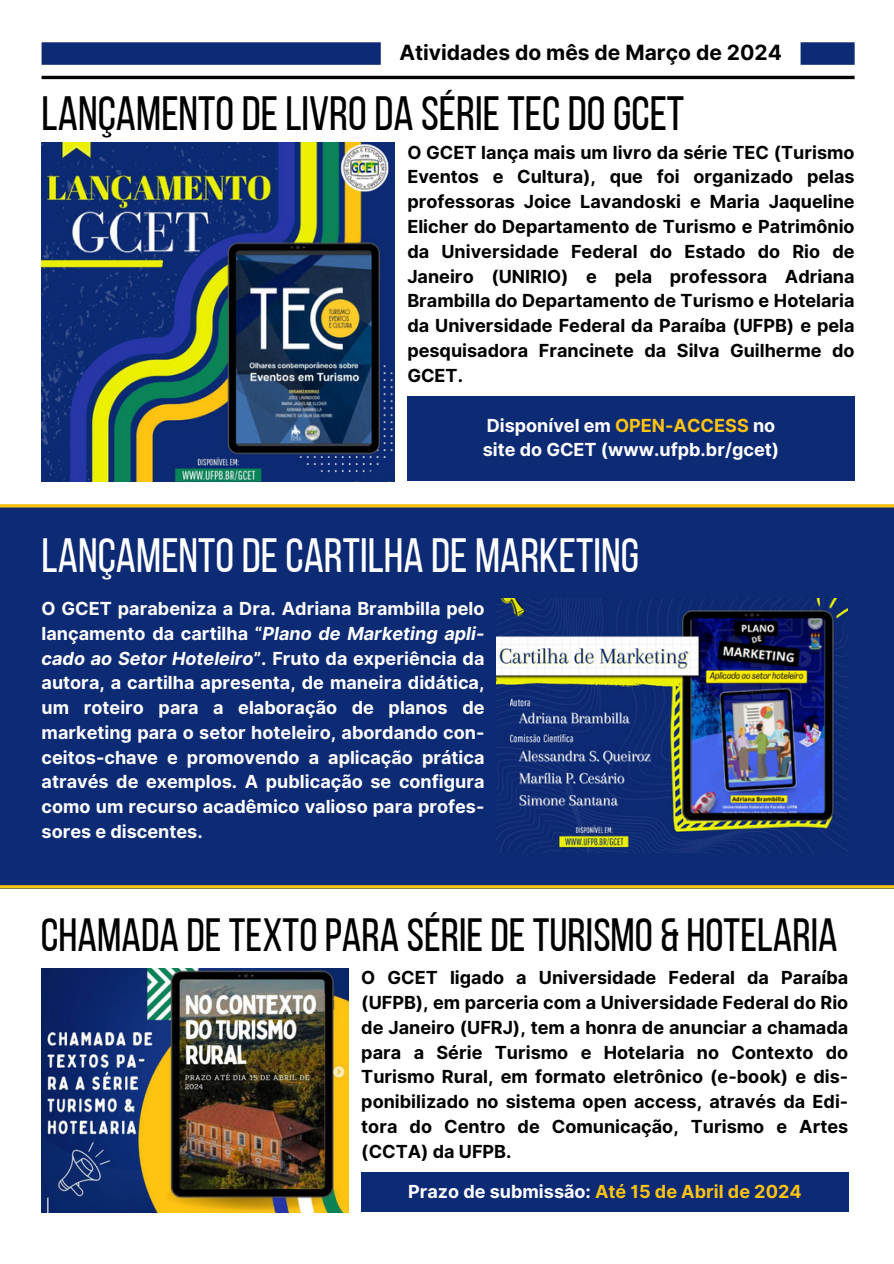
<style>
.page{position:relative;width:894px;height:1264px;background:#fff}
.page>*{position:absolute;margin:0;border:0;box-sizing:border-box;transform-origin:0 0}
.t1{font:48px "Bebas Neue";color:#000}
.t2{font:48px "Bebas Neue";color:#fff}
.t3{font:46.5px "Bebas Neue";color:#000}
.t4{font:700 21px "Inter";color:#000}
.t5{font:700 18px/24.8px "Inter";color:#000;text-align:justify}
.t6{font:700 18px/24.8px "Inter";color:#fff;text-align:justify}
.t7{font:700 18px "Inter";color:#ffc312}
.s1{color:#ffc312}
.s2{font-style:italic}
.s3{color:#fff}
</style>
<div class="page">
<div style="left:42px;top:42px;width:338px;height:23px;background:#0d2a74"></div>
<div style="left:800px;top:42px;width:54px;height:23px;background:#0d2a74"></div>
<hr style="left:42px;top:76px;width:812px;height:3px;background:#000">
<img style="left:42px;top:142px;width:352px;height:339px">
<div style="left:0;top:506px;width:893px;height:382px;background:#0d2a74"></div>
<img style="left:496px;top:599px;width:351px;height:253px">
<div style="left:407px;top:396px;width:447px;height:85px;background:#0d2a74"></div>
<hr style="left:0;top:504px;width:893px;height:3px;background:#ffc312">
<hr style="left:0;top:885px;width:893px;height:3px;background:#ffc312">
<img style="left:42px;top:968px;width:307px;height:244px">
<div style="left:361px;top:1172px;width:487px;height:40px;background:#0d2a74"></div>
<p class="t4" style="left:399px;top:40px;width:384px">Atividades do mês de Março de 2024</p>
<h1 class="t1" style="left:42px;top:94px;width:644px">LANÇAMENTODELIVRODA SÉRIETECDOGCET</h1>
<p class="t5" style="left:407px;top:140px;width:448px">O GCET lança mais um livro da série TEC (Turismo Eventos e Cultura), que foi organizado pelas professoras Joice Lavandoski e Maria Jaqueline Elicher do Departamento de Turismo e Patrimônio da Universidade Federal do Estado do Rio de Janeiro (UNIRIO) e pela professora Adriana Brambilla do Departamento de Turismo e Hotelaria da Universidade Federal da Paraíba (UFPB) e pela pesquisadora Francinete da Silva Guilherme do GCET.</p>
<p class="t6" style="left:486px;top:412px;width:290px">Disponível em <span class="s1">OPEN-ACCESS</span> no</p>
<p class="t6" style="left:482px;top:437px;width:298px">site do GCET (www.ufpb.br/gcet)</p>
<p class="t2" style="left:42px;top:536px;width:599px">LANÇAMENTODECARTILHA DE MARKETING</p>
<h1 class="t6" style="left:42px;top:596px;width:444px">O GCET parabeniza a Dra. Adriana Brambilla pelo lançamento da cartilha “<span class="s2">Plano de Marketing apli&shy;cado ao Setor Hoteleiro</span>”. Fruto da experiência da autora, a cartilha apresenta, de maneira didática, um roteiro para a elaboração de planos de marketing para o setor hoteleiro, abordando con&shy;ceitos-chave e promovendo a aplicação prática através de exemplos. A publicação se configura como um recurso acadêmico valioso para profes&shy;sores e discentes.</h1>
<p class="t3" style="left:41px;top:916px;width:798px">CHAMADA DETEXTOPARA SÉRIEDETURISMO &amp; HOTELARIA</p>
<p class="t5" style="left:361px;top:965px;width:488px">O GCET ligado a Universidade Federal da Paraíba (UFPB), em parceria com a Universidade Federal do Rio de Janeiro (UFRJ), tem a honra de anunciar a chamada para a Série Turismo e Hotelaria no Contexto do Turismo Rural, em formato eletrônico (e-book) e dis&shy;ponibilizado no sistema open access, através da Edi&shy;tora do Centro de Comunicação, Turismo e Artes (CCTA) da UFPB.</p>
<p class="t7" style="left:408px;top:1180px;width:395px"><span class="s3">Prazo de submissão:</span> Até 15 de Abril de 2024</p>
</div>
